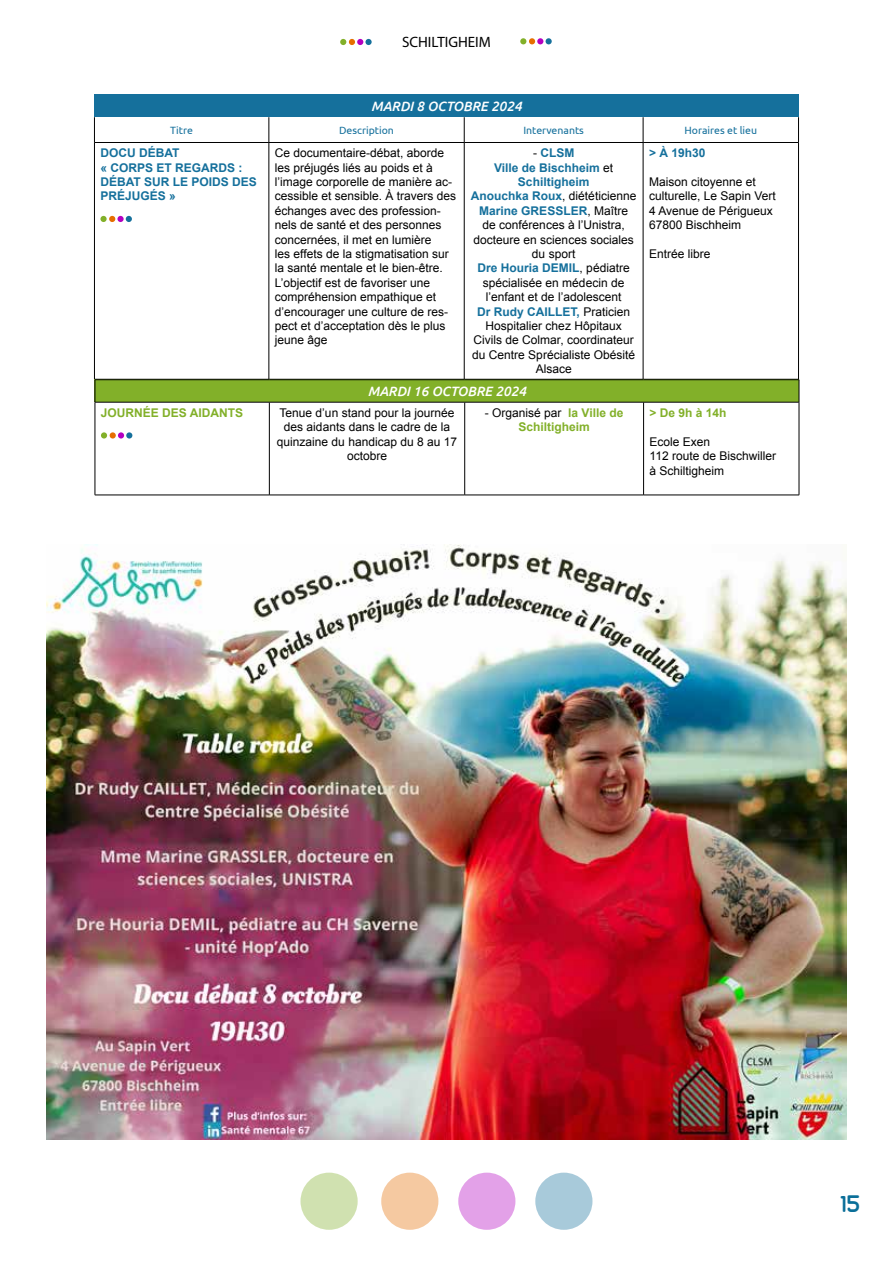
<style>
.page{position:relative;width:893px;height:1263px;background:#fff}
.page>*{position:absolute;margin:0;border:0;box-sizing:border-box;transform-origin:0 0}
.t1{font:24px "Ubuntu Title";color:#0a6f99}
.t2{font:15px "Myriad Pro";color:#000}
.t3{font:italic 500 13.5px "Ubuntu";color:#fff}
.t4{font:12px/14.4px "Arial";color:#000}
.t5{font:700 12px/14.4px "Arial";color:#15709c}
.t6{font:700 12px/14.4px "Arial";color:#82b029;text-align:center}
.t7{font:10.5px "Ubuntu";color:#15709c}
.s1{font-weight:700;color:#15709c}
.s2{font-weight:400;color:#000}
</style>
<div class="page">
<div style="left:300px;top:1172px;width:58px;height:58px;background:#d0e1b0;border-radius:50%"></div>
<div style="left:381px;top:1172px;width:57px;height:58px;background:#f5c9a1;border-radius:50%"></div>
<div style="left:458px;top:1172px;width:57px;height:58px;background:#e3a1e8;border-radius:50%"></div>
<div style="left:535px;top:1172px;width:57px;height:58px;background:#a8cada;border-radius:50%"></div>
<div style="left:94px;top:95px;width:704px;height:22px;background:#15709c"></div>
<svg style="left:94px;top:117px;width:1px;height:25px"></svg>
<hr style="left:94px;top:379px;width:175px;height:1px;background:#000">
<hr style="left:94px;top:142px;width:175px;height:1px;background:#000">
<hr style="left:94px;top:143px;width:1px;height:236px;background:#000">
<hr style="left:464px;top:142px;width:179px;height:1px;background:#000">
<svg style="left:269px;top:117px;width:1px;height:25px"></svg>
<svg style="left:464px;top:117px;width:1px;height:25px"></svg>
<hr style="left:269px;top:142px;width:195px;height:1px;background:#000">
<hr style="left:269px;top:143px;width:1px;height:236px;background:#000">
<hr style="left:464px;top:143px;width:1px;height:236px;background:#000">
<svg style="left:643px;top:117px;width:1px;height:25px"></svg>
<svg style="left:798px;top:117px;width:1px;height:25px"></svg>
<hr style="left:643px;top:142px;width:156px;height:1px;background:#000">
<hr style="left:643px;top:143px;width:1px;height:236px;background:#000">
<hr style="left:798px;top:143px;width:1px;height:236px;background:#000">
<div style="left:100px;top:216px;width:7px;height:6px;background:#82b029;border-radius:50%"></div>
<svg style="left:109px;top:216px;width:6px;height:6px"></svg>
<div style="left:117px;top:216px;width:7px;height:6px;background:#b400c1;border-radius:50%"></div>
<svg style="left:126px;top:216px;width:6px;height:6px"></svg>
<svg style="left:520px;top:38px;width:32px;height:6px"></svg>
<svg style="left:340px;top:39px;width:23px;height:6px"></svg>
<div style="left:365px;top:39px;width:7px;height:6px;background:#15709c;border-radius:50%"></div>
<div style="left:95px;top:380px;width:704px;height:22px;background:#82b029"></div>
<hr style="left:95px;top:402px;width:1px;height:93px;background:#000">
<hr style="left:95px;top:495px;width:174px;height:1px;background:#000">
<hr style="left:465px;top:495px;width:179px;height:1px;background:#000">
<hr style="left:269px;top:402px;width:1px;height:93px;background:#000">
<hr style="left:464px;top:402px;width:1px;height:93px;background:#000">
<hr style="left:269px;top:495px;width:196px;height:1px;background:#000">
<hr style="left:643px;top:402px;width:1px;height:93px;background:#000">
<hr style="left:799px;top:402px;width:1px;height:93px;background:#000">
<hr style="left:644px;top:495px;width:155px;height:1px;background:#000">
<svg style="left:95px;top:380px;width:1px;height:22px"></svg>
<hr style="left:269px;top:379px;width:196px;height:1px;background:#000">
<hr style="left:465px;top:379px;width:179px;height:1px;background:#000">
<hr style="left:644px;top:379px;width:155px;height:1px;background:#000">
<hr style="left:95px;top:402px;width:174px;height:1px;background:#000">
<hr style="left:269px;top:402px;width:196px;height:1px;background:#000">
<hr style="left:465px;top:402px;width:179px;height:1px;background:#000">
<hr style="left:644px;top:402px;width:155px;height:1px;background:#000">
<svg style="left:799px;top:380px;width:1px;height:22px"></svg>
<svg style="left:101px;top:432px;width:31px;height:6px"></svg>
<img style="left:47px;top:545px;width:799px;height:595px">
<p class="t2" style="left:402px;top:33px;width:90px">SCHILTIGHEIM</p>
<p class="t3" style="left:371px;top:98px;width:152px">MARDI 8 OCTOBRE 2024</p>
<p class="t7" style="left:170px;top:124px;width:24px">Titre</p>
<p class="t7" style="left:339px;top:124px;width:56px">Description</p>
<p class="t7" style="left:523px;top:124px;width:62px">Intervenants</p>
<p class="t7" style="left:684px;top:124px;width:74px">Horaires et lieu</p>
<p class="t5" style="left:100px;top:146px;width:158px">DOCU DÉBAT<br>« CORPS ET REGARDS :<br>DÉBAT SUR LE POIDS DES<br>PRÉJUGÉS »</p>
<p class="t4" style="left:275px;top:146px;width:183px">Ce documentaire-débat, aborde les préjugés liés au poids et à l’image corporelle de manière ac&shy;cessible et sensible. À travers des échanges avec des profession&shy;nels de santé et des personnes concernées, il met en lumière<br>les effets de la stigmatisation sur la santé mentale et le bien-être.<br>L’objectif est de favoriser une compréhension empathique et d’encourager une culture de res&shy;pect et d’acceptation dès le plus jeune âge</p>
<p class="t4" style="left:471px;top:146px;width:167px;text-align:center">- <span class="s1">CLSM<br>Ville de Bischheim</span> et<br><span class="s1">Schiltigheim<br>Anouchka Roux</span>, diététicienne<br><span class="s1">Marine GRESSLER</span>, Maître<br>de conférences à l’Unistra, docteure en sciences sociales du sport<br><span class="s1">Dre Houria DEMIL</span>, pédiatre spécialisée en médecin de l’enfant et de l’adolescent<br><span class="s1">Dr Rudy CAILLET,</span> Praticien<br>Hospitalier chez Hôpitaux<br>Civils de Colmar, coordinateur du Centre Sprécialiste Obésité<br>Alsace</p>
<p class="t5" style="left:649px;top:146px;width:58px">&gt; À 19h30</p>
<p class="t4" style="left:649px;top:175px;width:128px">Maison citoyenne et culturelle, Le Sapin Vert<br>4 Avenue de Périgueux<br>67800 Bischheim</p>
<p class="t4" style="left:649px;top:247px;width:63px">Entrée libre</p>
<p class="t3" style="left:368px;top:383px;width:160px">MARDI 16 OCTOBRE 2024</p>
<p class="t6" style="left:101px;top:406px;width:144px">JOURNÉE DES AIDANTS</p>
<p class="t4" style="left:277px;top:406px;width:182px;text-align:center">Tenue d’un stand pour la journée des aidants dans le cadre de la quinzaine du handicap du 8 au 17 octobre</p>
<p class="t6" style="left:485px;top:406px;width:140px"><span class="s2">- Organisé par</span> la Ville de<br>Schiltigheim</p>
<p class="t6" style="left:650px;top:406px;width:79px">&gt; De 9h à 14h</p>
<p class="t4" style="left:650px;top:434px;width:128px">Ecole Exen<br>112 route de Bischwiller à Schiltigheim</p>
<h1 class="t1" style="left:841px;top:1193px;width:21px">15</h1>
</div>
